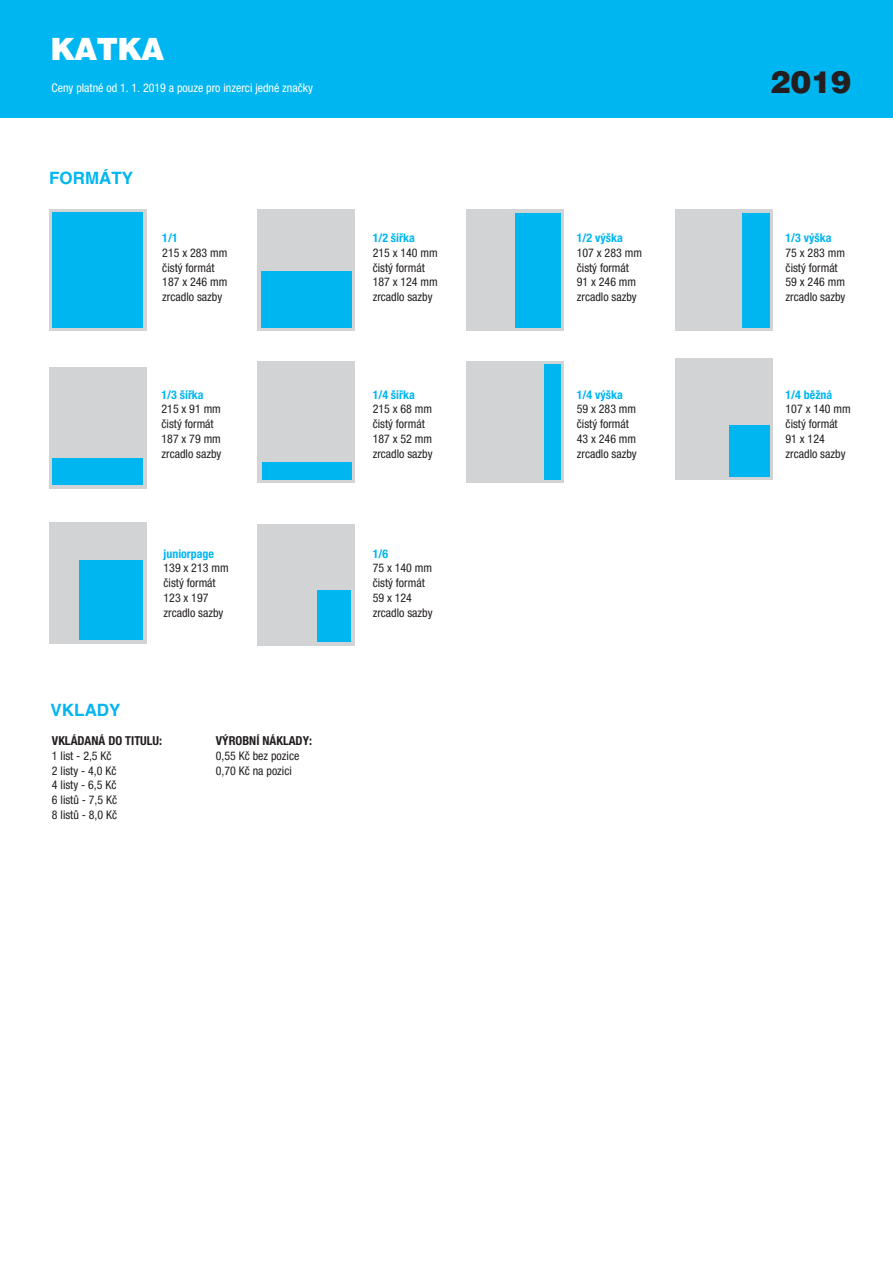
<style>
.page{position:relative;width:893px;height:1263px;background:#fff}
.page>*{position:absolute;margin:0;border:0;box-sizing:border-box;transform-origin:0 0}
.t1{font:900 30.75px "Swiss 721 BTCE";color:#fff}
.t2{font:900 30.75px "Swiss 721 BTCE";color:#231f20}
.t3{font:700 16.95px "Helvetica CE";color:#00b6f1}
.t4{font:700 12.3px "Helvetica Neue Cond CE";color:#231f20}
.t5{font:12px/14.9px "Helvetica Neue Cond CE";color:#231f20}
.t6{font:700 12px "Helvetica Neue Cond CE";color:#00b6f1}
.t7{font:12px "Helvetica Neue Cond CE";color:#fff}
</style>
<div class="page">
<div style="left:0;top:0;width:893px;height:117px;background:#00b6f1"></div>
<div style="left:49px;top:209px;width:97px;height:121px;background:#d1d3d4"></div>
<div style="left:52px;top:212px;width:91px;height:115px;background:#00b6f1"></div>
<div style="left:258px;top:209px;width:97px;height:121px;background:#d1d3d4"></div>
<div style="left:261px;top:271px;width:91px;height:56px;background:#00b6f1"></div>
<div style="left:467px;top:209px;width:97px;height:121px;background:#d1d3d4"></div>
<div style="left:515px;top:213px;width:45px;height:114px;background:#00b6f1"></div>
<div style="left:675px;top:209px;width:98px;height:121px;background:#d1d3d4"></div>
<div style="left:742px;top:213px;width:27px;height:114px;background:#00b6f1"></div>
<div style="left:49px;top:367px;width:97px;height:121px;background:#d1d3d4"></div>
<div style="left:52px;top:458px;width:91px;height:27px;background:#00b6f1"></div>
<div style="left:675px;top:358px;width:98px;height:122px;background:#d1d3d4"></div>
<div style="left:729px;top:425px;width:40px;height:52px;background:#00b6f1"></div>
<div style="left:49px;top:522px;width:97px;height:121px;background:#d1d3d4"></div>
<div style="left:79px;top:560px;width:64px;height:80px;background:#00b6f1"></div>
<div style="left:258px;top:361px;width:97px;height:122px;background:#d1d3d4"></div>
<div style="left:262px;top:462px;width:90px;height:18px;background:#00b6f1"></div>
<div style="left:467px;top:361px;width:97px;height:122px;background:#d1d3d4"></div>
<div style="left:544px;top:364px;width:16px;height:116px;background:#00b6f1"></div>
<div style="left:257px;top:524px;width:98px;height:121px;background:#d1d3d4"></div>
<div style="left:318px;top:591px;width:33px;height:51px;background:#00b6f1"></div>
<h1 class="t1" style="left:51px;top:38px;width:115px">KATKA</h1>
<p class="t7" style="left:52px;top:83px;width:263px">Ceny platné od 1. 1. 2019 a pouze pro inzerci jedné značky</p>
<h1 class="t2" style="left:771px;top:71px;width:82px">2019</h1>
<h2 class="t3" style="left:49px;top:171px;width:86px">FORMÁTY</h2>
<p class="t6" style="left:162px;top:233px;width:17px">1/1</p>
<p class="t5" style="left:162px;top:246px;width:67px">215 x 283 mm čistý formát<br>187 x 246 mm zrcadlo sazby</p>
<p class="t6" style="left:162px;top:390px;width:44px">1/3 šířka</p>
<p class="t5" style="left:162px;top:403px;width:61px">215 x 91 mm čistý formát<br>187 x 79 mm zrcadlo sazby</p>
<h2 class="t3" style="left:51px;top:703px;width:71px">VKLADY</h2>
<p class="t6" style="left:164px;top:549px;width:52px">juniorpage</p>
<p class="t5" style="left:164px;top:562px;width:67px">139 x 213 mm čistý formát<br>123 x 197 zrcadlo sazby</p>
<p class="t4" style="left:52px;top:736px;width:112px">VKLÁDANÁ DO TITULU:</p>
<p class="t5" style="left:52px;top:749px;width:67px">1 list - 2,5 Kč<br>2 listy - 4,0 Kč<br>4 listy - 6,5 Kč<br>6 listů - 7,5 Kč<br>8 listů - 8,0 Kč</p>
<p class="t4" style="left:216px;top:736px;width:98px">VÝROBNÍ NÁKLADY:</p>
<p class="t5" style="left:216px;top:749px;width:85px">0,55 Kč bez pozice<br>0,70 Kč na pozici</p>
<p class="t6" style="left:373px;top:233px;width:44px">1/2 šířka</p>
<p class="t5" style="left:373px;top:246px;width:67px">215 x 140 mm čistý formát<br>187 x 124 mm zrcadlo sazby</p>
<p class="t6" style="left:373px;top:390px;width:44px">1/4 šířka</p>
<p class="t5" style="left:373px;top:403px;width:61px">215 x 68 mm čistý formát<br>187 x 52 mm zrcadlo sazby</p>
<p class="t6" style="left:373px;top:549px;width:17px">1/6</p>
<p class="t5" style="left:373px;top:562px;width:61px">75 x 140 mm čistý formát<br>59 x 124 zrcadlo sazby</p>
<p class="t6" style="left:577px;top:233px;width:47px">1/2 výška</p>
<p class="t5" style="left:577px;top:246px;width:67px">107 x 283 mm čistý formát<br>91 x 246 mm zrcadlo sazby</p>
<p class="t6" style="left:577px;top:390px;width:47px">1/4 výška</p>
<p class="t5" style="left:577px;top:403px;width:61px">59 x 283 mm čistý formát<br>43 x 246 mm zrcadlo sazby</p>
<p class="t6" style="left:786px;top:233px;width:47px">1/3 výška</p>
<p class="t5" style="left:786px;top:246px;width:61px">75 x 283 mm čistý formát<br>59 x 246 mm zrcadlo sazby</p>
<p class="t6" style="left:786px;top:390px;width:48px">1/4 běžná</p>
<p class="t5" style="left:786px;top:403px;width:67px">107 x 140 mm čistý formát<br>91 x 124 zrcadlo sazby</p>
</div>
